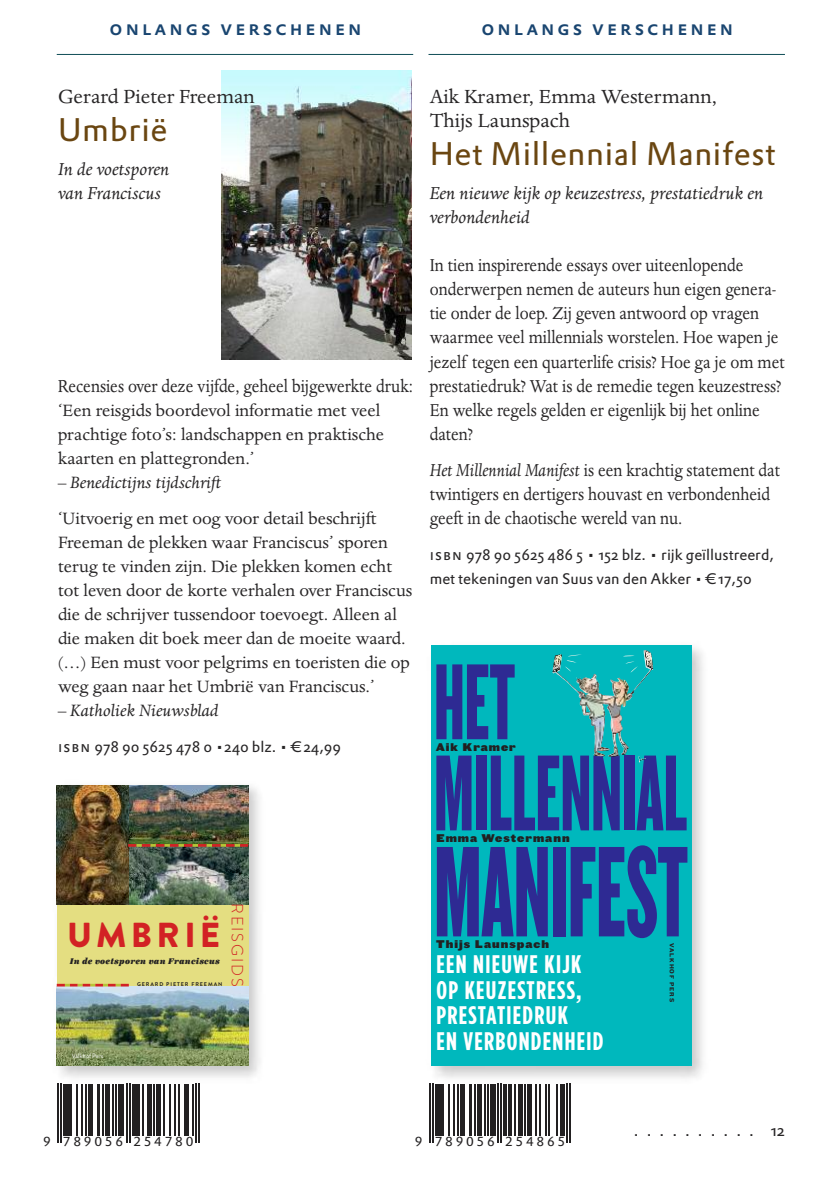
<style>
.page{position:relative;width:840px;height:1191px;background:#fff}
.page>*{position:absolute;margin:0;border:0;box-sizing:border-box;transform-origin:0 0}
.t1{font:134.2px "Knockout HTF68 Full Featherwt";color:#2e2a93;scale:.7 1}
.t2{font:112.4px/91.2px "Knockout HTF68 Full Featherwt";color:#2e2a93;scale:.7 1}
.t3{font:900 34.6px "Brandon Grotesque";letter-spacing:.12em;color:#d22224}
.t4{font:32px "DTL Prokyon ST";letter-spacing:.02em;color:#6a4611}
.t5{font:700 25.4px/25.4px "Gotham Condensed";letter-spacing:.05em;color:#fff}
.t6{font:22px/24px "Dante MT Std";color:#272526}
.t7{font:20px/24px "Dante MT Std";color:#272526;scale:.88 1}
.t8{font:italic 20px/24px "Dante MT Std";color:#272526}
.t9{font:500 20px "DTL Prokyon T Caps";letter-spacing:.15em;color:#194570}
.t10{font:19px/24px "Dante MT Std";color:#272526}
.t11{font:italic 19px "Dante MT Std";color:#272526}
.t12{font:300 16.2px "Brandon Grotesque";letter-spacing:.12em;color:#d22224}
.t13{font:16px "DTL Prokyon ST";color:#272526}
.t14{font:15px/24px "DTL Prokyon ST";color:#272526}
.t15{font:12.8px "DTL Prokyon T";letter-spacing:.21em;color:#222021}
.t16{font:900 10.6px "Leviathan";letter-spacing:.1em;color:#222021}
.t17{font:italic 900 9px "Ingeborg";letter-spacing:.03em;color:#222021}
.t18{font:6.4px "Knockout HTF52 Cruiserweight";letter-spacing:.15em;color:#222021}
.t19{font:6.2px "Brandon Grotesque";letter-spacing:.025em;color:#fff}
.t20{font:700 5.4px "Brandon Grotesque";letter-spacing:.17em;color:#222021}
.s1{font-family:"DTL Prokyon T Caps"}
.s2{font-style:italic}
</style>
<div class="page">
<img style="left:222px;top:70px;width:189px;height:289px">
<hr style="left:57px;top:1083px;width:1px;height:60px;background:#222021">
<hr style="left:60px;top:1083px;width:1px;height:60px;background:#222021">
<hr style="left:63px;top:1083px;width:4px;height:52px;background:#222021">
<hr style="left:69px;top:1083px;width:3px;height:52px;background:#222021">
<hr style="left:77px;top:1083px;width:1px;height:52px;background:#222021">
<hr style="left:81px;top:1083px;width:1px;height:52px;background:#222021">
<hr style="left:85px;top:1083px;width:2px;height:52px;background:#222021">
<div style="left:88px;top:1083px;width:5px;height:52px;background:#222021"></div>
<hr style="left:97px;top:1083px;width:3px;height:52px;background:#222021">
<hr style="left:102px;top:1083px;width:1px;height:52px;background:#222021">
<hr style="left:105px;top:1083px;width:4px;height:52px;background:#222021">
<hr style="left:112px;top:1083px;width:2px;height:52px;background:#222021">
<hr style="left:115px;top:1083px;width:2px;height:52px;background:#222021">
<div style="left:118px;top:1083px;width:6px;height:52px;background:#222021"></div>
<hr style="left:126px;top:1083px;width:1px;height:60px;background:#222021">
<hr style="left:129px;top:1083px;width:1px;height:60px;background:#222021">
<hr style="left:132px;top:1083px;width:3px;height:52px;background:#222021">
<hr style="left:136px;top:1083px;width:3px;height:52px;background:#222021">
<hr style="left:142px;top:1083px;width:2px;height:52px;background:#222021">
<hr style="left:147px;top:1083px;width:4px;height:52px;background:#222021">
<hr style="left:153px;top:1083px;width:1px;height:52px;background:#222021">
<hr style="left:156px;top:1083px;width:4px;height:52px;background:#222021">
<hr style="left:163px;top:1083px;width:2px;height:52px;background:#222021">
<hr style="left:169px;top:1083px;width:2px;height:52px;background:#222021">
<hr style="left:174px;top:1083px;width:1px;height:52px;background:#222021">
<hr style="left:178px;top:1083px;width:2px;height:52px;background:#222021">
<div style="left:184px;top:1083px;width:5px;height:52px;background:#222021"></div>
<hr style="left:192px;top:1083px;width:1px;height:52px;background:#222021">
<hr style="left:195px;top:1083px;width:1px;height:60px;background:#222021">
<hr style="left:198px;top:1083px;width:1px;height:60px;background:#222021">
<img style="left:56px;top:785px;width:204px;height:304px">
<div style="left:57px;top:785px;width:191px;height:280px;background:#e4de81"></div>
<img style="left:128px;top:785px;width:120px;height:59px">
<img style="left:128px;top:846px;width:120px;height:59px">
<img style="left:57px;top:785px;width:71px;height:120px">
<img style="left:57px;top:986px;width:191px;height:79px">
<svg style="left:128px;top:844px;width:120px;height:2px"></svg>
<svg style="left:57px;top:983px;width:72px;height:3px"></svg>
<hr style="left:57px;top:54px;width:356px;height:1px;background:#0f4d56">
<hr style="left:428px;top:1083px;width:2px;height:60px;background:#222021">
<hr style="left:431px;top:1083px;width:2px;height:60px;background:#222021">
<div style="left:434px;top:1083px;width:5px;height:52px;background:#222021"></div>
<hr style="left:440px;top:1083px;width:3px;height:52px;background:#222021">
<hr style="left:448px;top:1083px;width:1px;height:52px;background:#222021">
<hr style="left:452px;top:1083px;width:2px;height:52px;background:#222021">
<hr style="left:457px;top:1083px;width:1px;height:52px;background:#222021">
<hr style="left:460px;top:1083px;width:4px;height:52px;background:#222021">
<hr style="left:469px;top:1083px;width:3px;height:52px;background:#222021">
<hr style="left:473px;top:1083px;width:2px;height:52px;background:#222021">
<div style="left:476px;top:1083px;width:5px;height:52px;background:#222021"></div>
<hr style="left:484px;top:1083px;width:1px;height:52px;background:#222021">
<hr style="left:487px;top:1083px;width:1px;height:52px;background:#222021">
<div style="left:490px;top:1083px;width:6px;height:52px;background:#222021"></div>
<hr style="left:497px;top:1083px;width:2px;height:60px;background:#222021">
<hr style="left:500px;top:1083px;width:2px;height:60px;background:#222021">
<hr style="left:503px;top:1083px;width:3px;height:52px;background:#222021">
<hr style="left:508px;top:1083px;width:3px;height:52px;background:#222021">
<hr style="left:514px;top:1083px;width:1px;height:52px;background:#222021">
<div style="left:518px;top:1083px;width:5px;height:52px;background:#222021"></div>
<hr style="left:524px;top:1083px;width:2px;height:52px;background:#222021">
<div style="left:527px;top:1083px;width:5px;height:52px;background:#222021"></div>
<hr style="left:535px;top:1083px;width:1px;height:52px;background:#222021">
<hr style="left:539px;top:1083px;width:1px;height:52px;background:#222021">
<hr style="left:545px;top:1083px;width:2px;height:52px;background:#222021">
<hr style="left:548px;top:1083px;width:2px;height:52px;background:#222021">
<hr style="left:556px;top:1083px;width:1px;height:52px;background:#222021">
<div style="left:560px;top:1083px;width:5px;height:52px;background:#222021"></div>
<hr style="left:566px;top:1083px;width:2px;height:60px;background:#222021">
<hr style="left:569px;top:1083px;width:2px;height:60px;background:#222021">
<img style="left:428px;top:645px;width:275px;height:444px">
<div style="left:431px;top:645px;width:260px;height:421px;background:#00b8bd"></div>
<svg style="left:645px;top:650px;width:7px;height:11px"></svg>
<hr style="left:428px;top:54px;width:356px;height:1px;background:#0f4d56">
<p class="t9" style="left:110px;top:16px;width:253px">onlangs verschenen</p>
<p class="t9" style="left:481px;top:16px;width:253px">onlangs verschenen</p>
<p class="t6" style="left:58px;top:87px;width:198px">Gerard Pieter Freeman</p>
<h3 class="t4" style="left:58px;top:112px;width:111px">Umbrië</h3>
<p class="t8" style="left:58px;top:159px;width:113px">In de voetsporen van Franciscus</p>
<p class="t7" style="left:58px;top:375px;width:404px">Recensies over deze vijfde, geheel bijgewerkte druk:</p>
<p class="t10" style="left:58px;top:399px;width:327px">‘Een reisgids boordevol informatie met veel prachtige foto’s: landschappen en praktische kaarten en plattegronden.’</p>
<p class="t11" style="left:58px;top:475px;width:164px">– Benedictijns tijdschrift</p>
<p class="t10" style="left:58px;top:507px;width:356px">‘Uitvoerig en met oog voor detail beschrijft Freeman de plekken waar Franciscus’ sporen terug te vinden zijn. Die plekken komen echt tot leven door de korte verhalen over Franciscus die de schrijver tussendoor toevoegt. Alleen al die maken dit boek meer dan de moeite waard. (…) Een must voor pelgrims en toeristen die op weg gaan naar het Umbrië van Franciscus.’</p>
<p class="t11" style="left:58px;top:703px;width:162px">– Katholiek Nieuwsblad</p>
<p class="t14" style="left:58px;top:734px;width:284px"><span class="s1">isbn</span> 978 90 5625 478 0 •240 blz. • € 24,99</p>
<h3 class="t3" style="left:67px;top:922px;width:154px">UMBRIË</h3>
<p class="t12" style="left:243px;top:903px;width:85px;rotate:90deg">REISGIDS</p>
<p class="t17" style="left:70px;top:957px;width:151px">In de voetsporen van Franciscus</p>
<p class="t20" style="left:137px;top:982px;width:87px">GERARD PIETER FREEMAN</p>
<p class="t19" style="left:72px;top:1053px;width:33px">Valkhof Pers</p>
<p class="t6" style="left:429px;top:87px;width:288px">Aik Kramer, Emma Westermann,<br>Thijs Launspach</p>
<h3 class="t4" style="left:429px;top:136px;width:347px">Het Millennial Manifest</h3>
<p class="t8" style="left:429px;top:183px;width:335px">Een nieuwe kijk op keuzestress, prestatiedruk en verbondenheid</p>
<p class="t7" style="left:429px;top:255px;width:404px">In tien inspirerende essays over uiteenlopende onderwerpen nemen de auteurs hun eigen genera&shy;tie onder de loep. Zij geven antwoord op vragen waarmee veel millennials worstelen. Hoe wapen je jezelf tegen een quarterlife crisis? Hoe ga je om met prestatiedruk? Wat is de remedie tegen keuzestress?<br>En welke regels gelden er eigenlijk bij het online daten?</p>
<p class="t7" style="left:429px;top:459px;width:399px"><span class="s2">Het Millennial Manifest</span> is een krachtig statement dat twintigers en dertigers houvast en verbondenheid geeft in de chaotische wereld van nu.</p>
<p class="t14" style="left:429px;top:542px;width:345px"><span class="s1">isbn</span> 978 90 5625 486 5 • 152 blz. • rijk geïllustreerd, met tekeningen van Suus van den Akker • € 17,50</p>
<h2 class="t2" style="left:434px;top:655px;width:363px">HET<br>MILLENNIAL</h2>
<h1 class="t1" style="left:434px;top:811px;width:364px">MANIFEST</h1>
<p class="t5" style="left:436px;top:953px;width:168px">EEN NIEUWE KIJK<br>OP KEUZESTRESS,<br>PRESTATIEDRUK<br>EN VERBONDENHEID</p>
<p class="t16" style="left:436px;top:743px;width:81px">Aik Kramer</p>
<p class="t16" style="left:436px;top:834px;width:135px">Emma Westermann</p>
<p class="t16" style="left:436px;top:940px;width:114px">Thijs Launspach</p>
<p class="t18" style="left:675px;top:942px;width:61px;rotate:90deg">VALKHOF PERS</p>
<p class="t15" style="left:43px;top:1134px;width:152px">9 789056 254780</p>
<p class="t15" style="left:414px;top:1134px;width:152px">9 789056 254865</p>
<p class="t13" style="left:633px;top:1120px;width:152px">.......... 12</p>
</div>
